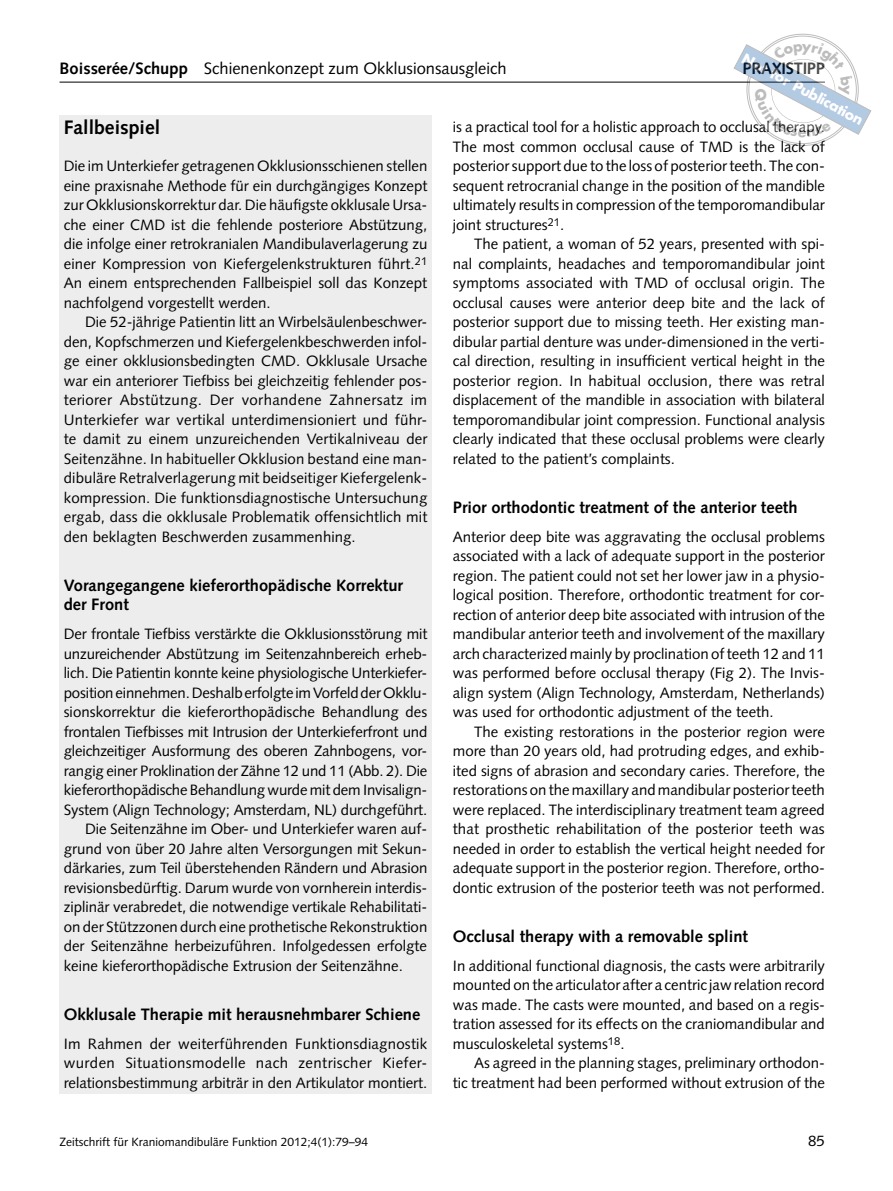
<style>
.page{position:relative;width:893px;height:1191px;background:#fff}
.page>*{position:absolute;margin:0;border:0;box-sizing:border-box;transform-origin:0 0}
.t1{font:700 19.5px "Syntax LT Std";color:#000}
.t2{font:700 16.5px/19.5px "Syntax LT Std";color:#000}
.t3{font:16.5px "Syntax LT Std";color:#000}
.t4{font:700 16.5px "Syntax LT Std";letter-spacing:-.02em;color:#000}
.t5{font:700 15.9px "Futura T";color:#fff}
.t6{font:15px/19.5px "Syntax LT Std";color:#000;text-align:justify}
.t7{font:12px "Syntax LT Std";color:#000}
.s1{font-weight:700}
</style>
<div class="page">
<hr style="left:60px;top:82px;width:765px;height:1px;background:#000">
<div style="left:60px;top:115px;width:372px;height:978px;background:#ededed"></div>
<svg style="left:733px;top:33px;width:139px;height:113px"></svg>
<p class="t5" style="left:746px;top:51px;width:137px;rotate:28deg">Not for Publication</p>
<p class="t3" style="left:60px;top:60px;width:448px"><span class="s1">Boisserée/Schupp</span> Schienenkonzept zum Okklusionsausgleich</p>
<p class="t4" style="left:743px;top:59px;width:84px">PRAXISTIPP</p>
<h1 class="t1" style="left:64px;top:117px;width:98px">Fallbeispiel</h1>
<p class="t6" style="left:64px;top:157px;width:365px">Die im Unterkiefer getragenen Okklusionsschienen stellen eine praxisnahe Methode für ein durchgängiges Konzept zur Okklusionskorrektur dar. Die häufigste okklusale Ursa&shy;che einer CMD ist die fehlende posteriore Abstützung, die infolge einer retrokranialen Mandibulaverlagerung zu einer Kompression von Kiefergelenkstrukturen führt.<sup>21<br></sup>An einem entsprechenden Fallbeispiel soll das Konzept nachfolgend vorgestellt werden.</p>
<p class="t6" style="left:64px;top:313px;width:365px;text-indent:21px">Die 52-jährige Patientin litt an Wirbelsäulenbeschwer&shy;den, Kopfschmerzen und Kiefergelenkbeschwerden infol&shy;ge einer okklusionsbedingten CMD. Okklusale Ursache war ein anteriorer Tiefbiss bei gleichzeitig fehlender pos&shy;teriorer Abstützung. Der vorhandene Zahnersatz im Unterkiefer war vertikal unterdimensioniert und führ&shy;te damit zu einem unzureichenden Vertikalniveau der Seitenzähne. In habitueller Okklusion bestand eine man&shy;dibuläre Retralverlagerung mit beidseitiger Kiefergelenk&shy;kompression. Die funktionsdiagnostische Untersuchung ergab, dass die okklusale Problematik offensichtlich mit den beklagten Beschwerden zusammenhing.</p>
<p class="t2" style="left:64px;top:576px;width:341px">Vorangegangene kieferorthopädische Korrektur der Front</p>
<p class="t6" style="left:64px;top:625px;width:365px">Der frontale Tiefbiss verstärkte die Okklusionsstörung mit</p>
<p class="t6" style="left:64px;top:644px;width:365px">unzureichender Abstützung im Seitenzahnbereich erheb-</p>
<p class="t6" style="left:64px;top:664px;width:365px">lich. Die Patientin konnte keine physiologische Unterkiefer-</p>
<p class="t6" style="left:64px;top:683px;width:365px">position einnehmen. Deshalb erfolgte im Vorfeld der Okklu-</p>
<p class="t6" style="left:64px;top:703px;width:365px">sionskorrektur die kieferorthopädische Behandlung des</p>
<p class="t6" style="left:64px;top:722px;width:365px">frontalen Tiefbisses mit Intrusion der Unterkieferfront und</p>
<p class="t6" style="left:64px;top:742px;width:365px">gleichzeitiger Ausformung des oberen Zahnbogens, vor-</p>
<p class="t6" style="left:64px;top:761px;width:365px">rangig einer Proklination der Zähne 12 und 11 (Abb. 2). Die</p>
<p class="t6" style="left:64px;top:781px;width:365px">kieferorthopädische Behandlung wurde mit dem Invisalign-</p>
<p class="t6" style="left:64px;top:800px;width:365px">System (Align Technology; Amsterdam, NL) durchgeführt.</p>
<p class="t6" style="left:85px;top:820px;width:344px">Die Seitenzähne im Ober- und Unterkiefer waren auf-</p>
<p class="t6" style="left:64px;top:839px;width:365px">grund von über 20 Jahre alten Versorgungen mit Sekun-</p>
<p class="t6" style="left:64px;top:859px;width:365px">därkaries, zum Teil überstehenden Rändern und Abrasion</p>
<p class="t6" style="left:64px;top:878px;width:365px">revisionsbedürftig. Darum wurde von vornherein interdis-</p>
<p class="t6" style="left:64px;top:898px;width:365px">ziplinär verabredet, die notwendige vertikale Rehabilitati-</p>
<p class="t6" style="left:64px;top:917px;width:365px">on der Stützzonen durch eine prothetische Rekonstruktion</p>
<p class="t6" style="left:64px;top:937px;width:365px">der Seitenzähne herbeizuführen. Infolgedessen erfolgte</p>
<p class="t6" style="left:64px;top:956px;width:341px">keine kieferorthopädische Extrusion der Seitenzähne.</p>
<p class="t2" style="left:64px;top:1005px;width:358px">Okklusale Therapie mit herausnehmbarer Schiene</p>
<p class="t6" style="left:64px;top:1034px;width:365px;text-align:left">Im Rahmen der weiterführenden Funktionsdiagnostik wurden Situationsmodelle nach zentrischer Kiefer&shy;relationsbestimmung arbiträr in den Artikulator montiert.</p>
<p class="t6" style="left:453px;top:118px;width:374px">is a practical tool for a holistic approach to occlusal therapy.<br>The most common occlusal cause of TMD is the lack of posterior support due to the loss of posterior teeth. The con&shy;sequent retrocranial change in the position of the mandible ultimately results in compression of the temporomandibular joint structures<sup>21</sup>.</p>
<p class="t6" style="left:453px;top:235px;width:374px;text-indent:21px">The patient, a woman of 52 years, presented with spi&shy;nal complaints, headaches and temporomandibular joint symptoms associated with TMD of occlusal origin. The occlusal causes were anterior deep bite and the lack of posterior support due to missing teeth. Her existing man&shy;dibular partial denture was under-dimensioned in the verti&shy;cal direction, resulting in insufficient vertical height in the posterior region. In habitual occlusion, there was retral displacement of the mandible in association with bilateral temporomandibular joint compression. Functional analysis clearly indicated that these occlusal problems were clearly related to the patient’s complaints.</p>
<p class="t2" style="left:453px;top:498px;width:346px">Prior orthodontic treatment of the anterior teeth</p>
<p class="t6" style="left:453px;top:527px;width:374px;text-align:left">Anterior deep bite was aggravating the occlusal problems associated with a lack of adequate support in the posterior region. The patient could not set her lower jaw in a physio&shy;logical position. Therefore, orthodontic treatment for cor&shy;rection of anterior deep bite associated with intrusion of the mandibular anterior teeth and involvement of the maxillary arch characterized mainly by proclination of teeth 12 and 11 was performed before occlusal therapy (Fig 2). The Invis&shy;align system (Align Technology, Amsterdam, Netherlands) was used for orthodontic adjustment of the teeth.</p>
<p class="t6" style="left:453px;top:722px;width:374px;text-align:left;text-indent:21px">The existing restorations in the posterior region were more than 20 years old, had protruding edges, and exhib&shy;ited signs of abrasion and secondary caries. Therefore, the restorations on the maxillary and mandibular posterior teeth were replaced. The interdisciplinary treatment team agreed that prosthetic rehabilitation of the posterior teeth was needed in order to establish the vertical height needed for adequate support in the posterior region. Therefore, ortho&shy;dontic extrusion of the posterior teeth was not performed.</p>
<p class="t2" style="left:453px;top:927px;width:297px">Occlusal therapy with a removable splint</p>
<p class="t6" style="left:453px;top:956px;width:374px">In additional functional diagnosis, the casts were arbitrarily mounted on the articulator after a centric jaw relation record was made. The casts were mounted, and based on a regis&shy;tration assessed for its effects on the craniomandibular and musculoskeletal systems<sup>18</sup>.</p>
<p class="t6" style="left:453px;top:1054px;width:374px;text-align:right">As agreed in the planning stages, preliminary orthodon-<br>tic treatment had been performed without extrusion of the</p>
<p class="t7" style="left:60px;top:1136px;width:310px">Zeitschrift für Kraniomandibuläre Funktion 2012;4(1):79–94</p>
<p class="t6" style="left:808px;top:1132px;width:18px">85</p>
</div>
